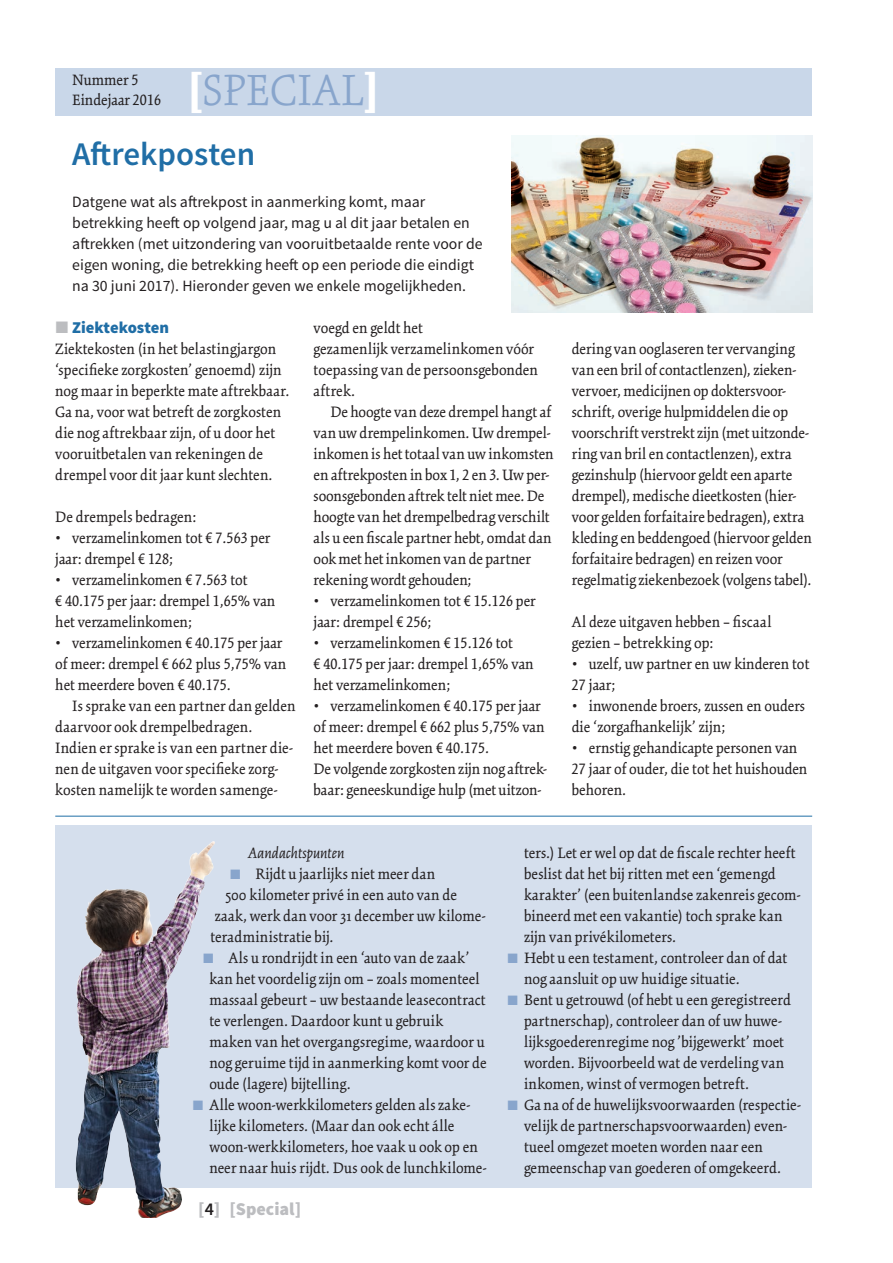
<style>
.page{position:relative;width:893px;height:1263px;background:#fff}
.page>*{position:absolute;margin:0;border:0;box-sizing:border-box;transform-origin:0 0}
.t1{font:300 48px "Kinesis Std";color:#88a5cc}
.t2{font:600 33px "Source Sans Pro";color:#206ea6}
.t3{font:900 18px "Source Sans Pro";color:#bcbdc0}
.t4{font:16.5px/21px "Kinesis Std";color:#231f20}
.t5{font:italic 16.5px "Kinesis Std";color:#231f20}
.t6{font:900 16.5px "Source Sans Pro";color:#206ea6}
.t7{font:15.75px/21px "Source Sans Pro";color:#231f20}
.s1{font-weight:900;color:#fff}
.s2{font-family:"Mathematical Pi Six";font-weight:400;color:#bcbdc0}
.s3{font-family:"Mathematical Pi Six";font-size:13.5px;color:#88a5cc}
.s4{font-weight:600;color:#231f20}
</style>
<div class="page">
<div style="left:55px;top:68px;width:757px;height:47px;background:#c9d7e9"></div>
<div style="left:55px;top:825px;width:757px;height:362px;background:#d5dfed"></div>
<hr style="left:55px;top:816px;width:757px;height:1px;background:#206ea6">
<img style="left:75px;top:841px;width:138px;height:365px">
<img style="left:511px;top:135px;width:301px;height:177px">
<p class="t4" style="left:72px;top:70px;width:90px;line-height:19.8px">Nummer 5<br>Eindejaar 2016</p>
<h1 class="t1" style="left:187px;top:63px;width:194px"><span class="s1">[</span>SPECIAL<span class="s1">]</span></h1>
<h2 class="t2" style="left:72px;top:133px;width:184px">Aftrekposten</h2>
<p class="t7" style="left:72px;top:192px;width:412px">Datgene wat als aftrekpost in aanmerking komt, maar betrekking heeft op volgend jaar, mag u al dit jaar betalen en aftrekken (met uitzondering van vooruitbetaalde rente voor de eigen woning, die betrekking heeft op een periode die eindigt na 30 juni 2017). Hieronder geven we enkele mogelijkheden.</p>
<p class="t6" style="left:55px;top:317px;width:115px"><span class="s2">J</span> Ziektekosten</p>
<p class="t4" style="left:55px;top:338px;width:236px">Ziektekosten (in het belastingjargon ‘specifieke zorgkosten’ genoemd) zijn nog maar in beperkte mate aftrekbaar.<br>Ga na, voor wat betreft de zorgkosten die nog aftrekbaar zijn, of u door het vooruitbetalen van rekeningen de drempel voor dit jaar kunt slechten.</p>
<p class="t4" style="left:55px;top:506px;width:143px">De drempels bedragen:</p>
<p class="t4" style="left:55px;top:527px;width:217px">• verzamelinkomen tot € 7.563 per jaar: drempel € 128;</p>
<p class="t4" style="left:55px;top:569px;width:222px">• verzamelinkomen € 7.563 tot<br>€ 40.175 per jaar: drempel 1,65% van het verzamelinkomen;</p>
<p class="t4" style="left:55px;top:632px;width:232px">• verzamelinkomen € 40.175 per jaar of meer: drempel € 662 plus 5,75% van het meerdere boven € 40.175.</p>
<p class="t4" style="left:55px;top:695px;width:242px;text-indent:17px">Is sprake van een partner dan gelden daarvoor ook drempelbedragen.<br>Indien er sprake is van een partner die&shy;nen de uitgaven voor specifieke zorg&shy;kosten namelijk te worden samenge-</p>
<p class="t4" style="left:314px;top:317px;width:226px">voegd en geldt het<br>gezamenlijk verzamelinkomen vóór toepassing van de persoonsgebonden aftrek.</p>
<p class="t4" style="left:314px;top:401px;width:242px;text-indent:17px">De hoogte van deze drempel hangt af van uw drempelinkomen. Uw drempel&shy;inkomen is het totaal van uw inkomsten en aftrekposten in box 1, 2 en 3. Uw per&shy;soonsgebonden aftrek telt niet mee. De hoogte van het drempelbedrag verschilt als u een fiscale partner hebt, omdat dan ook met het inkomen van de partner rekening wordt gehouden;</p>
<p class="t4" style="left:314px;top:591px;width:224px">• verzamelinkomen tot € 15.126 per jaar: drempel € 256;</p>
<p class="t4" style="left:314px;top:633px;width:222px">• verzamelinkomen € 15.126 tot<br>€ 40.175 per jaar: drempel 1,65% van het verzamelinkomen;</p>
<p class="t4" style="left:314px;top:696px;width:235px">• verzamelinkomen € 40.175 per jaar of meer: drempel € 662 plus 5,75% van het meerdere boven € 40.175.<br>De volgende zorgkosten zijn nog aftrek&shy;baar: geneeskundige hulp (met uitzon-</p>
<p class="t4" style="left:572px;top:339px;width:242px">dering van ooglaseren ter vervanging van een bril of contactlenzen), zieken&shy;vervoer, medicijnen op doktersvoor&shy;schrift, overige hulpmiddelen die op voorschrift verstrekt zijn (met uitzonde&shy;ring van bril en contactlenzen), extra gezinshulp (hiervoor geldt een aparte drempel), medische dieetkosten (hier&shy;voor gelden forfaitaire bedragen), extra kleding en beddengoed (hiervoor gelden forfaitaire bedragen) en reizen voor regelmatig ziekenbezoek (volgens tabel).</p>
<p class="t4" style="left:572px;top:612px;width:201px">Al deze uitgaven hebben – fiscaal gezien – betrekking op:</p>
<p class="t4" style="left:572px;top:654px;width:239px">• uzelf, uw partner en uw kinderen tot<br>27 jaar;</p>
<p class="t4" style="left:572px;top:696px;width:235px">• inwonende broers, zussen en ouders die ‘zorgafhankelijk’ zijn;</p>
<p class="t4" style="left:572px;top:738px;width:237px">• ernstig gehandicapte personen van<br>27 jaar of ouder, die tot het huishouden behoren.</p>
<p class="t5" style="left:248px;top:844px;width:98px">Aandachtspunten</p>
<p class="t4" style="left:230px;top:863px;width:207px"><span class="s3">J</span> Rijdt u jaarlijks niet meer dan</p>
<p class="t4" style="left:225px;top:884px;width:233px">500 kilometer privé in een auto van de</p>
<p class="t4" style="left:215px;top:905px;width:273px">zaak, werk dan voor 31 december uw kilome-</p>
<p class="t4" style="left:210px;top:926px;width:125px">teradministratie bij.</p>
<p class="t4" style="left:203px;top:947px;width:268px"><span class="s3">J</span> Als u rondrijdt in een ‘auto van de zaak’</p>
<p class="t4" style="left:209px;top:968px;width:272px">kan het voordelig zijn om – zoals momenteel</p>
<p class="t4" style="left:209px;top:989px;width:278px">massaal gebeurt – uw bestaande leasecontract</p>
<p class="t4" style="left:209px;top:1010px;width:235px">te verlengen. Daardoor kunt u gebruik</p>
<p class="t4" style="left:209px;top:1031px;width:277px">maken van het overgangsregime, waardoor u</p>
<p class="t4" style="left:209px;top:1052px;width:279px">nog geruime tijd in aanmerking komt voor de</p>
<p class="t4" style="left:209px;top:1073px;width:143px">oude (lagere) bijtelling.</p>
<p class="t4" style="left:192px;top:1094px;width:280px"><span class="s3">J</span> Alle woon-werkkilometers gelden als zake-</p>
<p class="t4" style="left:209px;top:1115px;width:246px">lijke kilometers. (Maar dan ook echt álle</p>
<p class="t4" style="left:209px;top:1136px;width:270px">woon-werkkilometers, hoe vaak u ook op en</p>
<p class="t4" style="left:209px;top:1157px;width:279px">neer naar huis rijdt. Dus ook de lunchkilome-</p>
<p class="t3" style="left:198px;top:1197px;width:104px">[<span class="s4">4</span>] [Special]</p>
<p class="t4" style="left:524px;top:842px;width:273px">ters.) Let er wel op dat de fiscale rechter heeft</p>
<p class="t4" style="left:524px;top:863px;width:253px">beslist dat het bij ritten met een ‘gemengd</p>
<p class="t4" style="left:524px;top:884px;width:278px">karakter’ (een buitenlandse zakenreis gecom-</p>
<p class="t4" style="left:524px;top:905px;width:260px">bineerd met een vakantie) toch sprake kan</p>
<p class="t4" style="left:524px;top:926px;width:154px">zijn van privékilometers.</p>
<p class="t4" style="left:507px;top:947px;width:282px"><span class="s3">J</span> Hebt u een testament, controleer dan of dat</p>
<p class="t4" style="left:524px;top:968px;width:217px">nog aansluit op uw huidige situatie.</p>
<p class="t4" style="left:507px;top:989px;width:285px"><span class="s3">J</span> Bent u getrouwd (of hebt u een geregistreerd</p>
<p class="t4" style="left:524px;top:1010px;width:260px">partnerschap), controleer dan of uw huwe-</p>
<p class="t4" style="left:524px;top:1031px;width:261px">lijksgoederenregime nog ’bijgewerkt’ moet</p>
<p class="t4" style="left:524px;top:1052px;width:262px">worden. Bijvoorbeeld wat de verdeling van</p>
<p class="t4" style="left:524px;top:1073px;width:227px">inkomen, winst of vermogen betreft.</p>
<p class="t4" style="left:507px;top:1094px;width:296px"><span class="s3">J</span> Ga na of de huwelijksvoorwaarden (respectie-</p>
<p class="t4" style="left:524px;top:1115px;width:263px">velijk de partnerschapsvoorwaarden) even-</p>
<p class="t4" style="left:524px;top:1136px;width:240px">tueel omgezet moeten worden naar een</p>
<p class="t4" style="left:524px;top:1157px;width:259px">gemeenschap van goederen of omgekeerd.</p>
</div>
